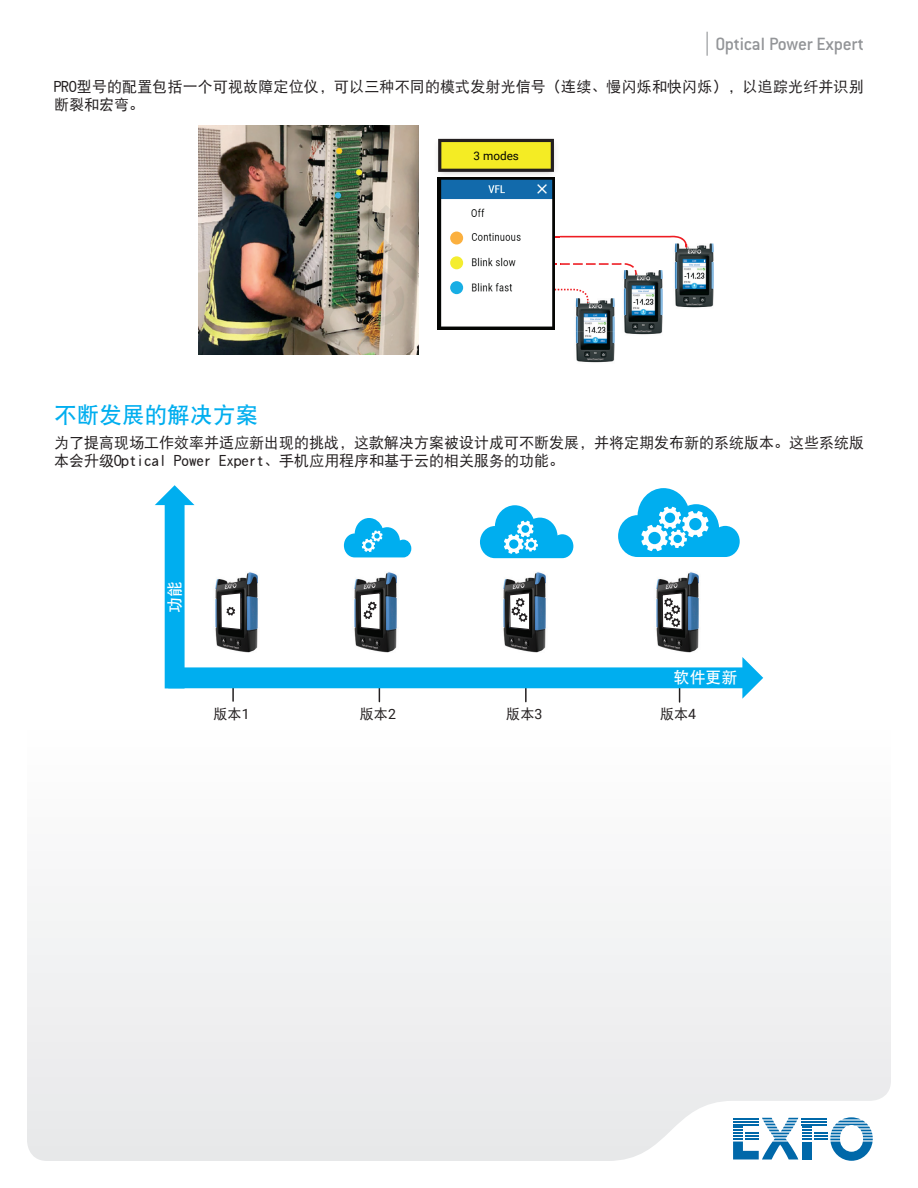
<style>
.page{position:relative;width:918px;height:1188px;background:#fff}
.page>*{position:absolute;margin:0;border:0;box-sizing:border-box;transform-origin:0 0}
.t1{font:22.5px "DF Hei W7";letter-spacing:.01em;color:#00aeef}
.t2{font:500 19.5px "Conduit ITC";letter-spacing:-.01em;color:#939598}
.t3{font:15.9px "DF Hei W7";color:#fff}
.t4{font:15px/18px "DF Hei W5";color:#231f20}
.t5{font:14.1px "DF Hei W5";color:#231f20}
.t6{font:11.7px "Roboto";color:#040503}
.s1{font-family:"Roboto"}
</style>
<div class="page">
<div style="left:27px;top:903px;width:864px;height:258px;background:#efeff0"></div>
<svg style="left:707px;top:32px;width:1px;height:24px"></svg>
<svg style="left:733px;top:1117px;width:140px;height:44px"></svg>
<img style="left:575px;top:330px;width:40px;height:33px">
<img style="left:624px;top:330px;width:39px;height:5px">
<img style="left:687px;top:243px;width:27px;height:65px">
<svg style="left:437px;top:138px;width:250px;height:192px"></svg>
<img style="left:438px;top:178px;width:116px;height:152px">
<div style="left:446px;top:204px;width:23px;height:94px;background:#fff"></div>
<div style="left:450px;top:232px;width:13px;height:13px;background:#fbb03f;border-radius:50%"></div>
<div style="left:450px;top:256px;width:13px;height:13px;background:#f4ed2f;border-radius:50%"></div>
<div style="left:450px;top:281px;width:13px;height:13px;background:#18aee4;border-radius:50%"></div>
<img style="left:199px;top:125px;width:219px;height:230px">
<svg style="left:155px;top:485px;width:608px;height:217px"></svg>
<h2 class="t2" style="left:715px;top:33px;width:150px">Optical Power Expert</h2>
<p class="t4" style="left:54px;top:78px;width:811px">PRO型号的配置包括一个可视故障定位仪，可以三种不同的模式发射光信号（连续、慢闪烁和快闪烁），以追踪光纤并识别断裂和宏弯。</p>
<p class="t6" style="left:474px;top:148px;width:47px">3 modes</p>
<h1 class="t1" style="left:54px;top:403px;width:206px">不断发展的解决方案</h1>
<p class="t4" style="left:54px;top:433px;width:811px">为了提高现场工作效率并适应新出现的挑战，这款解决方案被设计成可不断发展，并将定期发布新的系统版本。这些系统版本会升级Optical Power Expert、手机应用程序和基于云的相关服务的功能。</p>
<p class="t3" style="left:167px;top:613px;width:33px;rotate:-90deg">功能</p>
<p class="t3" style="left:674px;top:670px;width:65px">软件更新</p>
<p class="t5" style="left:214px;top:707px;width:38px">版本<span class="s1">1</span></p>
<p class="t5" style="left:360px;top:707px;width:38px">版本<span class="s1">2</span></p>
<p class="t5" style="left:506px;top:707px;width:38px">版本<span class="s1">3</span></p>
<p class="t5" style="left:660px;top:707px;width:38px">版本<span class="s1">4</span></p>
</div>
